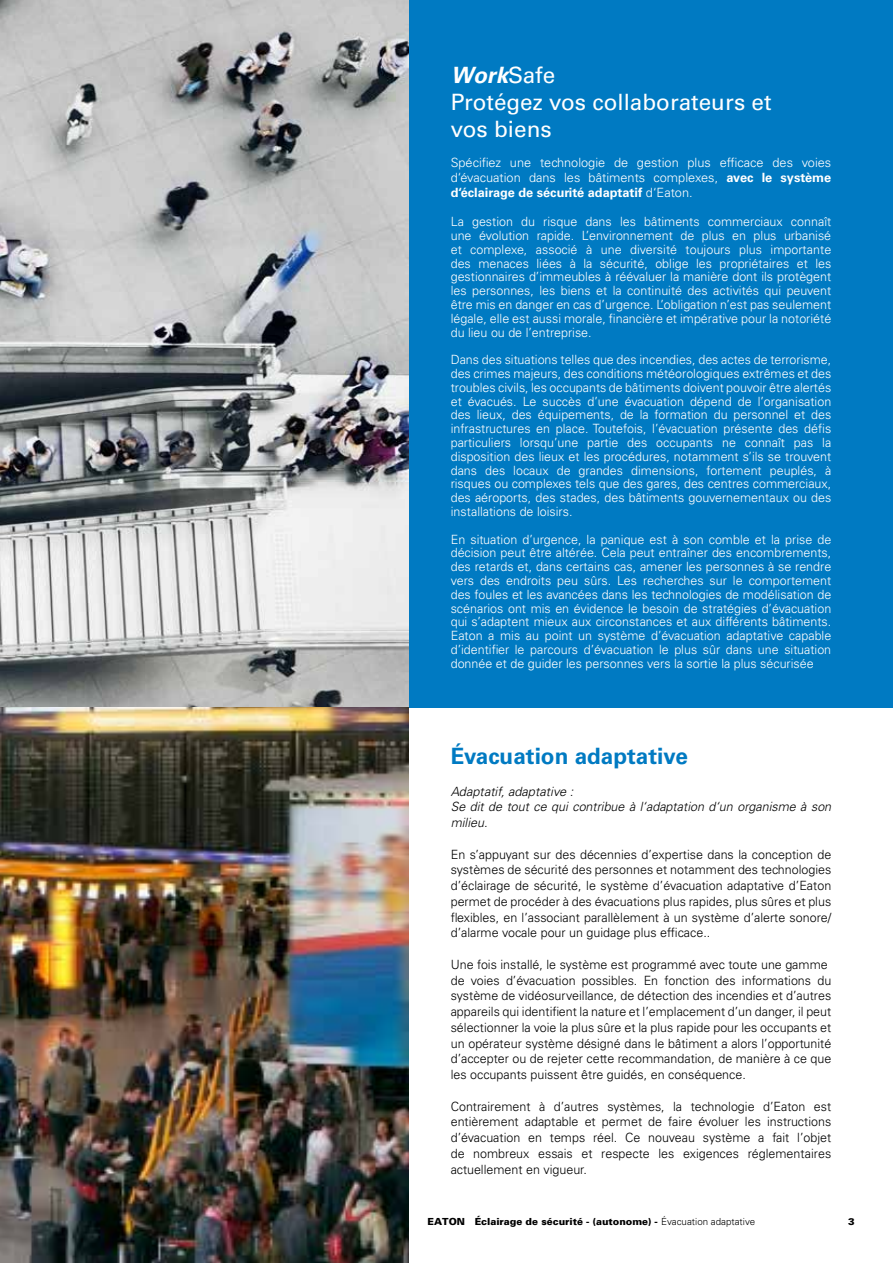
<style>
.page{position:relative;width:893px;height:1263px;background:#fff}
.page>*{position:absolute;margin:0;border:0;box-sizing:border-box;transform-origin:0 0}
.t1{font:22.5px/27px "Univers LT Pro 55 Roman";color:#fff}
.t2{font:700 22.5px "Univers LT Pro 65";color:#007ac2}
.t3{font:italic 700 22.5px "Univers";color:#fff}
.t4{font:300 12.75px/13.8px "Univers LT Std";color:#fff;text-align:justify}
.t5{font:300 12.75px/15.8px "Univers LT Std";color:#000;text-align:justify}
.t6{font:italic 300 12.75px/15.8px "Univers LT";color:#000}
.t7{font:700 12.75px "Univers LT Pro 65";color:#fff}
.t8{font:900 9.75px "Univers";color:#000}
.s1{font-family:"Univers LT Pro 55 Roman";font-weight:400;font-style:normal}
.s2{font-family:"Univers LT Pro 65";font-weight:700}
.s3{font-family:"Univers LT Std";font-weight:300}
.s4{font-weight:300}
</style>
<div class="page">
<div style="left:408px;top:0;width:485px;height:707px;background:#007ac2"></div>
<img style="left:0;top:0;width:408px;height:1263px">
<h1 class="t3" style="left:451px;top:61px;width:106px">Work<span class="s1">Safe</span></h1>
<h1 class="t1" style="left:451px;top:88px;width:322px">Protégez vos collaborateurs et vos biens</h1>
<p class="t4" style="left:451px;top:155px;width:382px;line-height:15px">Spécifiez une technologie de gestion plus efficace des voies d‘évacuation dans les bâtiments complexes, <span class="s2">avec le système</span></p>
<p class="t7" style="left:451px;top:185px;width:243px">d‘éclairage de sécurité adaptatif <span class="s3">d‘Eaton.</span></p>
<p class="t4" style="left:451px;top:215px;width:382px">La gestion du risque dans les bâtiments commerciaux connaît une évolution rapide. L’environnement de plus en plus urbanisé et complexe, associé à une diversité toujours plus importante des menaces liées à la sécurité, oblige les propriétaires et les gestionnaires d’immeubles à réévaluer la manière dont ils protègent les personnes, les biens et la continuité des activités qui peuvent être mis en danger en cas d’urgence. L’obligation n’est pas seulement légale, elle est aussi morale, financière et impérative pour la notoriété du lieu ou de l’entreprise.</p>
<p class="t4" style="left:451px;top:353px;width:382px">Dans des situations telles que des incendies, des actes de terrorisme, des crimes majeurs, des conditions météorologiques extrêmes et des troubles civils, les occupants de bâtiments doivent pouvoir être alertés et évacués. Le succès d’une évacuation dépend de l’organisation des lieux, des équipements, de la formation du personnel et des infrastructures en place. Toutefois, l’évacuation présente des défis particuliers lorsqu’une partie des occupants ne connaît pas la disposition des lieux et les procédures, notamment s’ils se trouvent dans des locaux de grandes dimensions, fortement peuplés, à risques ou complexes tels que des gares, des centres commerciaux, des aéroports, des stades, des bâtiments gouvernementaux ou des installations de loisirs.</p>
<p class="t4" style="left:451px;top:532px;width:382px">En situation d’urgence, la panique est à son comble et la prise de décision peut être altérée. Cela peut entraîner des encombrements, des retards et, dans certains cas, amener les personnes à se rendre vers des endroits peu sûrs. Les recherches sur le comportement des foules et les avancées dans les technologies de modélisation de scénarios ont mis en évidence le besoin de stratégies d’évacuation qui s’adaptent mieux aux circonstances et aux différents bâtiments.<br>Eaton a mis au point un système d’évacuation adaptative capable d’identifier le parcours d’évacuation le plus sûr dans une situation donnée et de guider les personnes vers la sortie la plus sécurisée</p>
<h1 class="t2" style="left:451px;top:743px;width:239px">Évacuation adaptative</h1>
<p class="t6" style="left:451px;top:783px;width:382px">Adaptatif, adaptative :<br>Se dit de tout ce qui contribue à l‘adaptation d‘un organisme à son milieu.</p>
<p class="t5" style="left:451px;top:846px;width:382px">En s’appuyant sur des décennies d’expertise dans la conception de systèmes de sécurité des personnes et notamment des technologies d’éclairage de sécurité, le système d’évacuation adaptative d’Eaton permet de procéder à des évacuations plus rapides, plus sûres et plus flexibles, en l’associant parallèlement à un système d’alerte sonore/ d’alarme vocale pour un guidage plus efficace..</p>
<p class="t5" style="left:451px;top:956px;width:382px;text-align:left">Une fois installé, le système est programmé avec toute une gamme de voies d’évacuation possibles. En fonction des informations du système de vidéosurveillance, de détection des incendies et d’autres appareils qui identifient la nature et l’emplacement d’un danger, il peut sélectionner la voie la plus sûre et la plus rapide pour les occupants et un opérateur système désigné dans le bâtiment a alors l’opportunité d’accepter ou de rejeter cette recommandation, de manière à ce que les occupants puissent être guidés, en conséquence.</p>
<p class="t5" style="left:451px;top:1098px;width:382px">Contrairement à d’autres systèmes, la technologie d’Eaton est entièrement adaptable et permet de faire évoluer les instructions d’évacuation en temps réel. Ce nouveau système a fait l’objet de nombreux essais et respecte les exigences réglementaires actuellement en vigueur.</p>
<p class="t8" style="left:428px;top:1215px;width:329px">EATON Éclairage de sécurité - (autonome) - <span class="s4">Évacuation adaptative</span></p>
<p class="t8" style="left:848px;top:1215px;width:8px">3</p>
</div>
